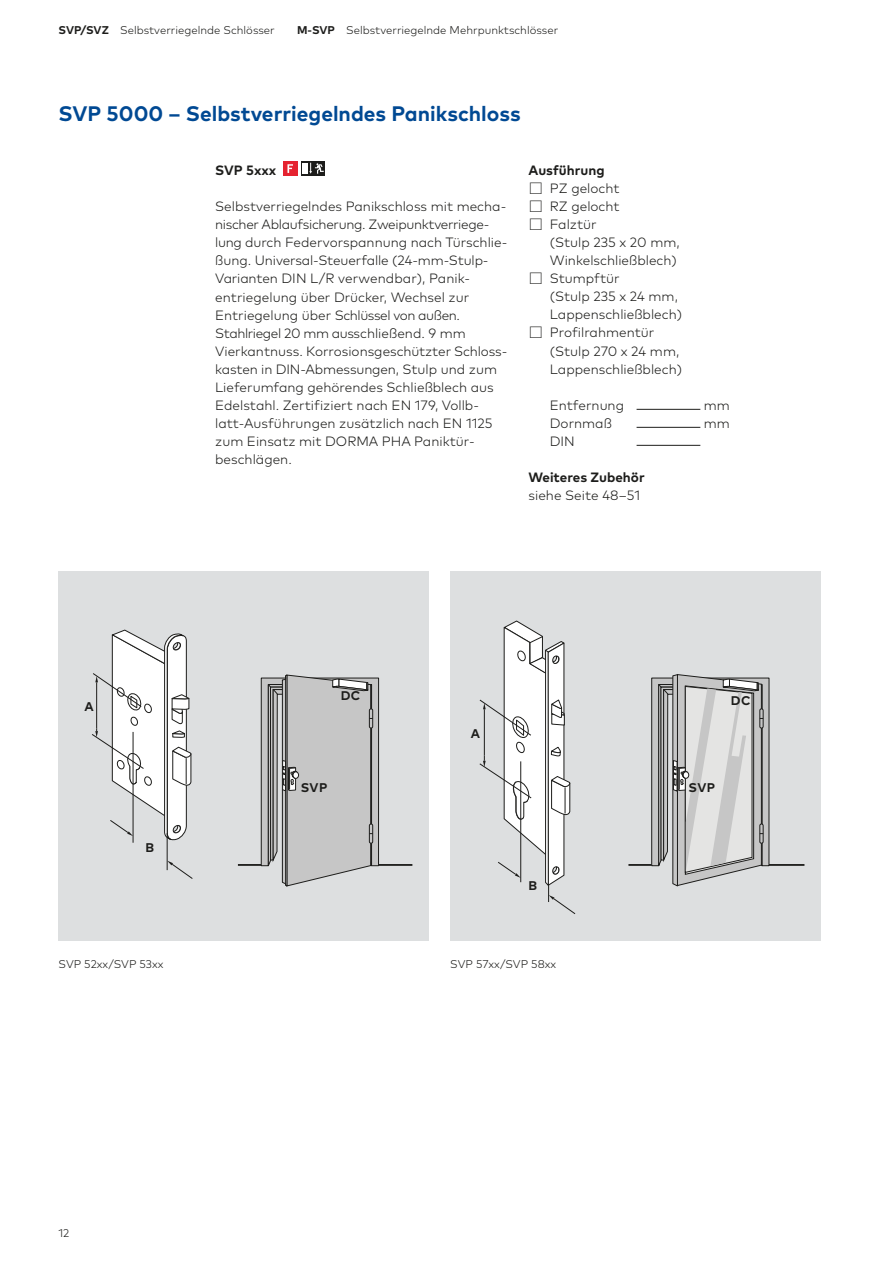
<style>
.page{position:relative;width:893px;height:1263px;background:#fff}
.page>*{position:absolute;margin:0;border:0;box-sizing:border-box;transform-origin:0 0}
.t1{font:700 21px "Mark Pro";color:#004993}
.t2{font:300 13.5px/18px "Mark Pro";color:#1d1d1b}
.t3{font:700 13.5px "Mark Pro";color:#1d1d1b}
.t4{font:700 12.6px "Mark Pro";letter-spacing:.03em;color:#1d1d1b}
.t5{font:300 11.25px "Mark Pro";color:#1d1d1b}
.s1{font-weight:700}
</style>
<div class="page">
<div style="left:58px;top:571px;width:371px;height:369px;background:#dddfe0"></div>
<hr style="left:378px;top:864px;width:34px;height:2px;background:#1d1d1b">
<hr style="left:238px;top:864px;width:23px;height:2px;background:#1d1d1b">
<svg style="left:261px;top:674px;width:118px;height:212px;background:#b7b8b8"></svg>
<div style="left:293px;top:772px;width:6px;height:7px;border:1px solid #1d1d1b;border-radius:50%"></div>
<hr style="left:167px;top:833px;width:1px;height:37px;background:#1d1d1b">
<hr style="left:133px;top:732px;width:1px;height:111px;background:#1d1d1b">
<svg style="left:92px;top:629px;width:100px;height:212px"></svg>
<svg style="left:167px;top:861px;width:26px;height:18px"></svg>
<div style="left:450px;top:571px;width:371px;height:369px;background:#dddfe0"></div>
<hr style="left:628px;top:864px;width:24px;height:2px;background:#1d1d1b">
<hr style="left:769px;top:864px;width:35px;height:2px;background:#1d1d1b">
<svg style="left:651px;top:674px;width:118px;height:213px"></svg>
<div style="left:683px;top:771px;width:6px;height:7px;border:1px solid #1d1d1b;border-radius:50%"></div>
<svg style="left:479px;top:620px;width:97px;height:294px"></svg>
<div style="left:283px;top:161px;width:15px;height:14px;background:#e52330"></div>
<svg style="left:287px;top:164px;width:6px;height:9px"></svg>
<div style="left:301px;top:161px;width:24px;height:14px;background:#1d1d1b"></div>
<div style="left:302px;top:163px;width:6px;height:11px;background:#fff"></div>
<svg style="left:309px;top:163px;width:15px;height:11px"></svg>
<hr style="left:637px;top:409px;width:63px;height:1px;background:#1d1d1b">
<hr style="left:637px;top:427px;width:63px;height:1px;background:#1d1d1b">
<hr style="left:637px;top:445px;width:63px;height:1px;background:#1d1d1b">
<p class="t5" style="left:58px;top:26px;width:218px"><span class="s1">SVP/SVZ</span> Selbstverriegelnde Schlösser</p>
<p class="t5" style="left:297px;top:26px;width:263px"><span class="s1">M-SVP</span> Selbstverriegelnde Mehrpunktschlösser</p>
<h1 class="t1" style="left:58px;top:107px;width:464px">SVP 5000 – Selbstverriegelndes Panikschloss</h1>
<p class="t3" style="left:215px;top:166px;width:63px">SVP 5xxx</p>
<p class="t2" style="left:215px;top:199px;width:294px">Selbstverriegelndes Panik schloss mit mecha&shy;nischer Ablauf sicherung. Zweipunktver rie ge&shy;lung durch Federvor spannung nach Türschlie&shy;ßung. Universal-Steuerfalle (24-mm-Stulp-Varianten DIN L/R verwendbar), Panik&shy;entriegel ung über Drücker, Wechsel zur Entriegelung über Schlüssel von außen.<br>Stahlriegel 20 mm aus schließend. 9 mm Vierkantnuss. Korrosionsgeschützter Schloss&shy;kasten in DIN-Abmessungen, Stulp und zum Lieferumfang gehörendes Schließblech aus Edelstahl. Zertifiziert nach EN 179, Vollb&shy;latt-Ausführungen zusätzlich nach EN 1125 zum Einsatz mit DORMA PHA Paniktür&shy;beschlägen.</p>
<p class="t3" style="left:529px;top:166px;width:77px">Ausführung</p>
<p class="t2" style="left:529px;top:181px;width:93px;text-align:justify">☐ PZ gelocht ☐ RZ gelocht ☐ Falztür</p>
<p class="t2" style="left:550px;top:235px;width:131px">(Stulp 235 x 20 mm,</p>
<p class="t2" style="left:550px;top:253px;width:129px">Winkelschließblech)</p>
<p class="t2" style="left:529px;top:271px;width:93px">☐ Stumpftür</p>
<p class="t2" style="left:550px;top:289px;width:130px">(Stulp 235 x 24 mm,</p>
<p class="t2" style="left:550px;top:307px;width:134px">Lappenschließblech)</p>
<p class="t2" style="left:529px;top:325px;width:127px">☐ Profilrahmentür</p>
<p class="t2" style="left:550px;top:343px;width:131px">(Stulp 270 x 24 mm,</p>
<p class="t2" style="left:550px;top:361px;width:134px">Lappenschließblech)</p>
<p class="t2" style="left:550px;top:397px;width:76px">Entfernung</p>
<p class="t2" style="left:704px;top:397px;width:28px">mm</p>
<p class="t2" style="left:550px;top:415px;width:64px">Dornmaß</p>
<p class="t2" style="left:704px;top:415px;width:28px">mm</p>
<p class="t2" style="left:550px;top:433px;width:27px">DIN</p>
<p class="t3" style="left:529px;top:472px;width:118px">Weiteres Zubehör</p>
<p class="t2" style="left:529px;top:487px;width:113px">siehe Seite 48–51</p>
<p class="t4" style="left:84px;top:702px;width:11px">A</p>
<p class="t4" style="left:146px;top:842px;width:10px">B</p>
<p class="t4" style="left:341px;top:691px;width:21px">DC</p>
<p class="t4" style="left:301px;top:783px;width:28px">SVP</p>
<p class="t4" style="left:471px;top:729px;width:11px">A</p>
<p class="t4" style="left:529px;top:881px;width:10px">B</p>
<p class="t4" style="left:731px;top:696px;width:21px">DC</p>
<p class="t4" style="left:689px;top:783px;width:28px">SVP</p>
<p class="t5" style="left:58px;top:959px;width:106px">SVP 52xx/SVP 53xx</p>
<p class="t5" style="left:450px;top:959px;width:107px">SVP 57xx/SVP 58xx</p>
<p class="t5" style="left:58px;top:1229px;width:12px">12</p>
</div>
